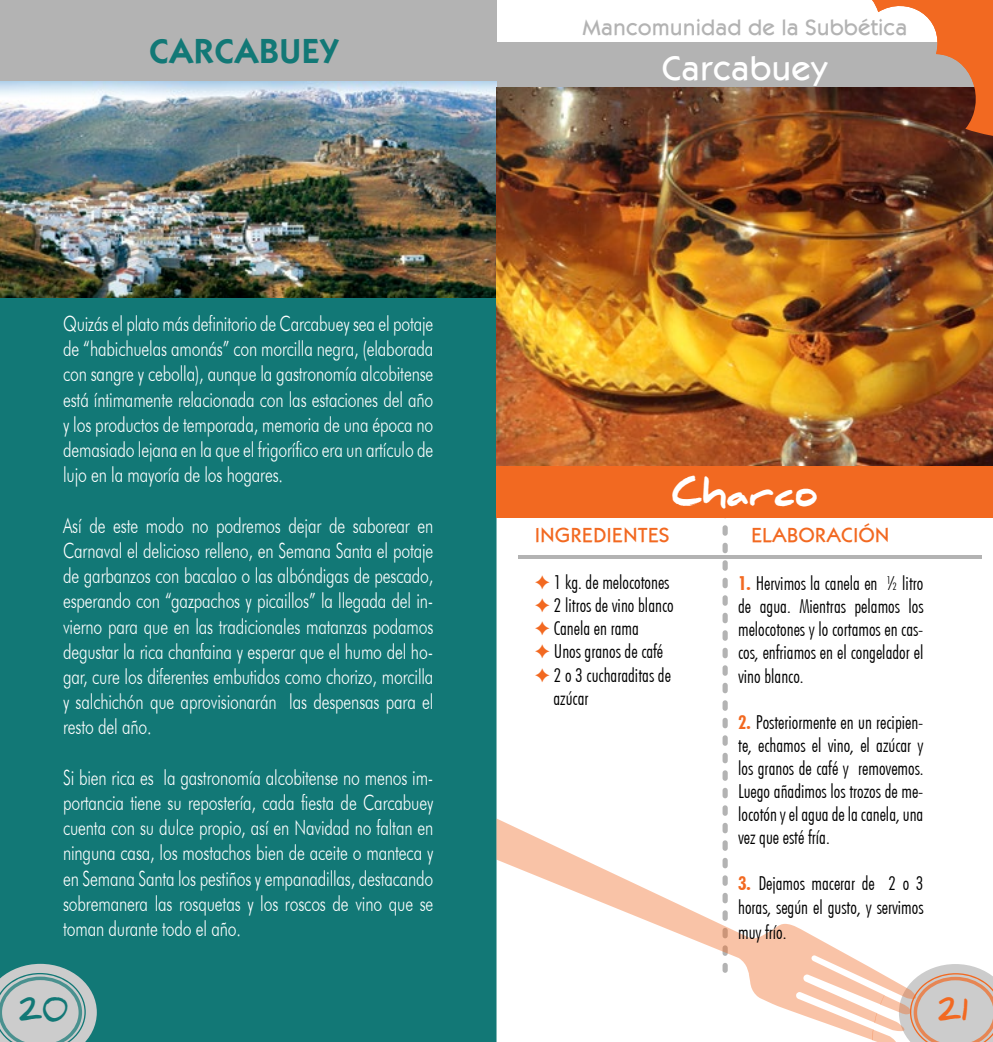
<style>
.page{position:relative;width:993px;height:1042px;background:#fff}
.page>*{position:absolute;margin:0;border:0;box-sizing:border-box;transform-origin:0 0}
.t1{font:700 35px "Kabob";color:#127876}
.t2{font:35px "Kabob";color:#fff}
.t3{font:900 35px "Daniel";color:#fff}
.t4{font:900 24.68px "Daniel";color:#127876}
.t5{font:900 24.68px "Daniel";color:#f26921}
.t6{font:22.75px "Kabob";color:#b3b3b3}
.t7{font:300 21px/25.2px "Futura BT";letter-spacing:-.01em;color:#fff;text-align:justify;scale:.75 1}
.t8{font:21px "Kabob";color:#f26921}
.t9{font:19.25px/23.1px "Futuri Condensed Light Regular SWFTE";color:#000}
.s1{font-family:"Futuri Condensed Bold SWFTE";color:#f26921}
</style>
<div class="page">
<div style="left:0;top:298px;width:496px;height:744px;background:#127876"></div>
<svg style="left:0;top:964px;width:97px;height:78px;background:#a5baba"></svg>
<div style="left:0;top:0;width:496px;height:87px;background:#b3b3b3"></div>
<svg style="left:722px;top:518px;width:5px;height:298px"></svg>
<div style="left:496px;top:43px;width:494px;height:44px;background:#b3b3b3"></div>
<svg style="left:496px;top:818px;width:376px;height:222px"></svg>
<div style="left:496px;top:464px;width:496px;height:54px;background:#f26921"></div>
<hr style="left:517px;top:555px;width:463px;height:4px;background:#b3b3b3">
<svg style="left:872px;top:964px;width:120px;height:78px"></svg>
<img style="left:0;top:82px;width:496px;height:216px">
<img style="left:496px;top:87px;width:496px;height:378px">
<svg style="left:861px;top:0;width:131px;height:140px"></svg>
<h1 class="t1" style="left:149px;top:31px;width:191px">CARCABUEY</h1>
<p class="t7" style="left:63px;top:311px;width:495px">Quizás el plato más definitorio de Carcabuey sea el potaje de “habichuelas amonás” con morcilla negra, (elaborada con sangre y cebolla), aunque la gastronomía alcobitense está íntimamente relacionada con las estaciones del año y los productos de temporada, memoria de una época no demasiado lejana en la que el frigorífico era un artículo de lujo en la mayoría de los hogares.</p>
<p class="t7" style="left:63px;top:512px;width:495px">Así de este modo no podremos dejar de saborear en Carnaval el delicioso relleno, en Semana Santa el potaje de garbanzos con bacalao o las albóndigas de pescado, esperando con “gazpachos y picaillos” la llegada del in&shy;vierno para que en las tradicionales matanzas podamos degustar la rica chanfaina y esperar que el humo del ho&shy;gar, cure los diferentes embutidos como chorizo, morcilla y salchichón que aprovisionarán las despensas para el resto del año.</p>
<p class="t7" style="left:63px;top:764px;width:495px">Si bien rica es la gastronomía alcobitense no menos im&shy;portancia tiene su repostería, cada fiesta de Carcabuey cuenta con su dulce propio, así en Navidad no faltan en ninguna casa, los mostachos bien de aceite o manteca y en Semana Santa los pestiños y empanadillas, destacando sobremanera las rosquetas y los roscos de vino que se toman durante todo el año.</p>
<p class="t6" style="left:582px;top:14px;width:326px">Mancomunidad de la Subbética</p>
<h1 class="t2" style="left:661px;top:48px;width:167px">Carcabuey</h1>
<h1 class="t3" style="left:671px;top:473px;width:147px">Charco</h1>
<p class="t8" style="left:534px;top:523px;width:136px">INGREDIENTES</p>
<p class="t8" style="left:750px;top:523px;width:140px">ELABORACIÓN</p>
<p class="t9" style="left:553px;top:570px;width:122px">1 kg. de melocotones<br>2 litros de vino blanco<br>Canela en rama<br>Unos granos de café<br>2 o 3 cucharaditas de azúcar</p>
<p class="t9" style="left:737px;top:571px;width:187px;text-align:justify"><span class="s1">1.</span> Hervimos la canela en ½ litro de agua. Mientras pelamos los melocotones y lo cortamos en cas&shy;cos, enfriamos en el congelador el vino blanco.</p>
<p class="t9" style="left:737px;top:710px;width:187px;text-align:justify"><span class="s1">2.</span> Posteriormente en un recipien&shy;te, echamos el vino, el azúcar y los granos de café y removemos.<br>Luego añadimos los trozos de me&shy;locotón y el agua de la canela, una vez que esté fría.</p>
<p class="t9" style="left:737px;top:872px;width:187px"><span class="s1">3.</span> Dejamos macerar de 2 o 3 horas, según el gusto, y servimos</p>
<p class="t9" style="left:737px;top:920px;width:50px">muy frío.</p>
<p class="t4" style="left:19px;top:997px;width:51px">20</p>
<p class="t5" style="left:937px;top:997px;width:32px">21</p>
</div>
